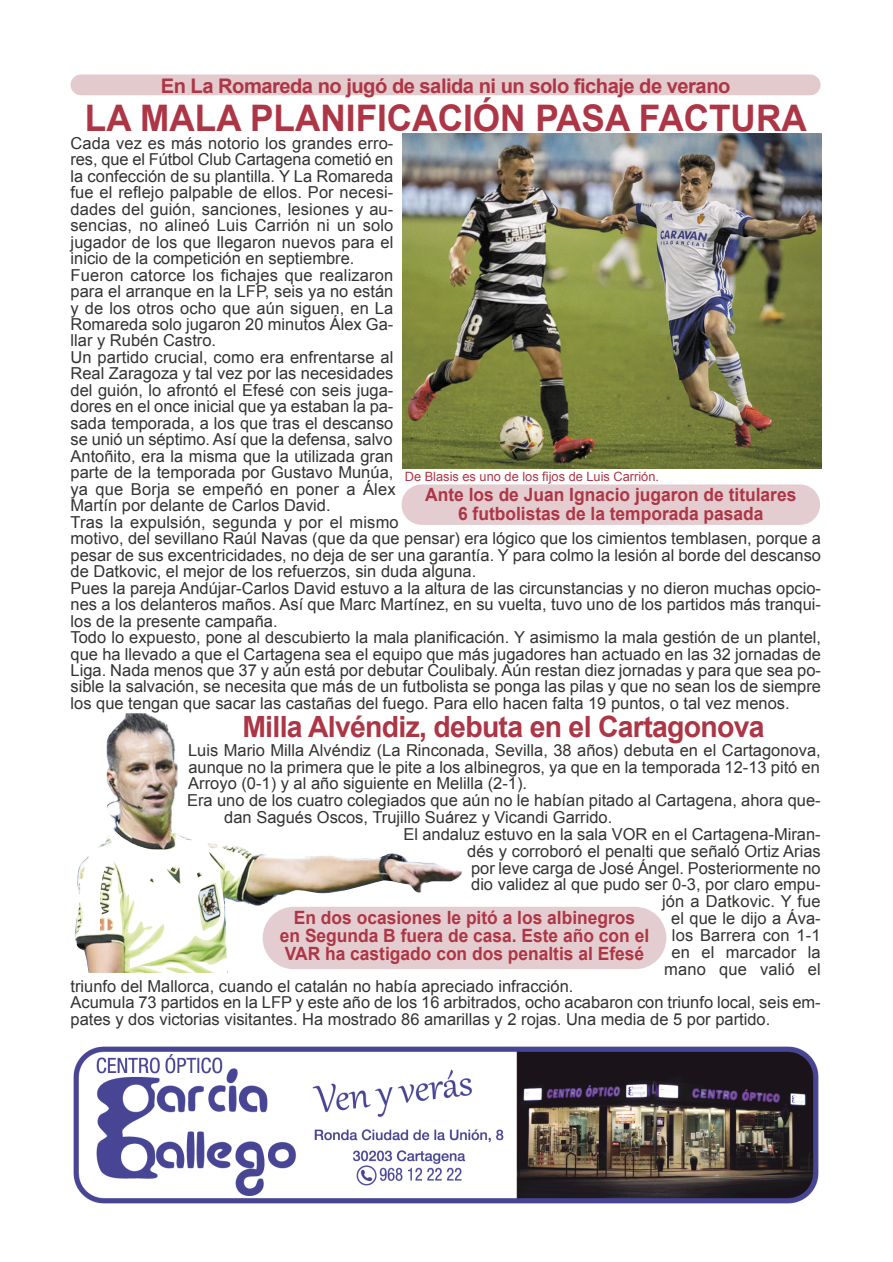
<style>
.page{position:relative;width:893px;height:1262px;background:#fff}
.page>*{position:absolute;margin:0;border:0;box-sizing:border-box;transform-origin:0 0}
.t1{font:700 36.6px "Arial";color:#ad3646;scale:.96 1}
.t2{font:700 29.25px "Arial";letter-spacing:-.025em;color:#ad3646}
.t3{font:700 20.1px "Arial";letter-spacing:-.025em;color:#ad3646}
.t4{font:700 18.3px/18.3px "Arial";color:#ad3646;text-align:center;scale:.95 1}
.t5{font:16.5px/16.5px "Arial";color:#343332}
.t6{font:12.75px "Arial";color:#ad3646}
</style>
<div class="page">
<div style="left:71px;top:74px;width:749px;height:21px;background:#e2cacd"></div>
<img style="left:402px;top:133px;width:419px;height:335px">
<div style="left:462px;top:906px;width:204px;height:63px;background:#e4cdd0"></div>
<img style="left:75px;top:713px;width:387px;height:259px">
<div style="left:401px;top:484px;width:419px;height:41px;background:#e4cdd0"></div>
<img style="left:73px;top:1046px;width:746px;height:158px">
<p class="t3" style="left:161px;top:74px;width:571px">En La Romareda no jugó de salida ni un solo fichaje de verano</p>
<h1 class="t1" style="left:85px;top:97px;width:753px">LA MALA PLANIFICACIÓN PASA FACTURA</h1>
<p class="t5" style="left:71px;top:135px;width:752px">Cada vez es más notorio los grandes erro-<br>res, que el Fútbol Club Cartagena cometió en<br>la confección de su plantilla. Y La Romareda<br>fue el reflejo palpable de ellos. Por necesi-<br>dades del guión, sanciones, lesiones y au-<br>sencias, no alineó Luis Carrión ni un solo<br>jugador de los que llegaron nuevos para el<br>inicio de la competición en septiembre.<br>Fueron catorce los fichajes que realizaron<br>para el arranque en la LFP, seis ya no están<br>y de los otros ocho que aún siguen, en La<br>Romareda solo jugaron 20 minutos Álex Ga-<br>llar y Rubén Castro.<br>Un partido crucial, como era enfrentarse al<br>Real Zaragoza y tal vez por las necesidades<br>del guión, lo afrontó el Efesé con seis juga-<br>dores en el once inicial que ya estaban la pa-<br>sada temporada, a los que tras el descanso<br>se unió un séptimo. Así que la defensa, salvo<br>Antoñito, era la misma que la utilizada gran<br>parte de la temporada por Gustavo Munúa,<br>ya que Borja se empeñó en poner a Álex<br>Martín por delante de Carlos David.<br>Tras la expulsión, segunda y por el mismo<br>motivo, del sevillano Raúl Navas (que da que pensar) era lógico que los cimientos temblasen, porque a pesar de sus excentricidades, no deja de ser una garantía. Y para colmo la lesión al borde del descanso de Datkovic, el mejor de los refuerzos, sin duda alguna.<br>Pues la pareja Andújar-Carlos David estuvo a la altura de las circunstancias y no dieron muchas opcio&shy;nes a los delanteros maños. Así que Marc Martínez, en su vuelta, tuvo uno de los partidos más tranqui&shy;los de la presente campaña.<br>Todo lo expuesto, pone al descubierto la mala planificación. Y asimismo la mala gestión de un plantel, que ha llevado a que el Cartagena sea el equipo que más jugadores han actuado en las 32 jornadas de Liga. Nada menos que 37 y aún está por debutar Coulibaly. Aún restan diez jornadas y para que sea po&shy;sible la salvación, se necesita que más de un futbolista se ponga las pilas y que no sean los de siempre los que tengan que sacar las castañas del fuego. Para ello hacen falta 19 puntos, o tal vez menos.</p>
<h2 class="t2" style="left:242px;top:710px;width:524px">Milla Alvéndiz, debuta en el Cartagonova</h2>
<p class="t5" style="left:188px;top:741px;width:634px">Luis Mario Milla Alvéndiz (La Rinconada, Sevilla, 38 años) debuta en el Cartagonova,</p>
<p class="t5" style="left:188px;top:758px;width:633px">aunque no la primera que le pite a los albinegros, ya que en la temporada 12-13 pitó en</p>
<p class="t5" style="left:188px;top:775px;width:340px">Arroyo (0-1) y al año siguiente en Melilla (2-1).</p>
<p class="t5" style="left:187px;top:792px;width:635px">Era uno de los cuatro colegiados que aún no le habían pitado al Cartagena, ahora que-</p>
<p class="t5" style="left:224px;top:809px;width:389px">dan Sagués Oscos, Trujillo Suárez y Vicandi Garrido.</p>
<p class="t5" style="left:403px;top:826px;width:419px">El andaluz estuvo en la sala VOR en el Cartagena-Miran-</p>
<p class="t5" style="left:467px;top:842px;width:355px">dés y corroboró el penalti que señaló Ortiz Arias</p>
<p class="t5" style="left:471px;top:859px;width:351px">por leve carga de José Ángel. Posteriormente no</p>
<p class="t5" style="left:471px;top:876px;width:351px">dio validez al que pudo ser 0-3, por claro empu-</p>
<p class="t5" style="left:662px;top:893px;width:160px">jón a Datkovic. Y fue</p>
<p class="t5" style="left:671px;top:910px;width:151px">el que le dijo a Áva-</p>
<p class="t5" style="left:672px;top:927px;width:150px">los Barrera con 1-1</p>
<p class="t5" style="left:671px;top:944px;width:151px">en el marcador la</p>
<p class="t5" style="left:664px;top:960px;width:158px">mano que valió el</p>
<p class="t5" style="left:71px;top:977px;width:504px">triunfo del Mallorca, cuando el catalán no había apreciado infracción.</p>
<p class="t5" style="left:71px;top:994px;width:751px">Acumula 73 partidos en la LFP y este año de los 16 arbitrados, ocho acabaron con triunfo local, seis em-</p>
<p class="t5" style="left:71px;top:1011px;width:701px">pates y dos victorias visitantes. Ha mostrado 86 amarillas y 2 rojas. Una media de 5 por partido.</p>
<p class="t6" style="left:405px;top:469px;width:256px">De Blasis es uno de los fijos de Luis Carrión.</p>
<p class="t4" style="left:425px;top:486px;width:392px">Ante los de Juan Ignacio jugaron de titulares<br>6 futbolistas de la temporada pasada</p>
<p class="t4" style="left:280px;top:908px;width:390px">En dos ocasiones le pitó a los albinegros<br>en Segunda B fuera de casa. Este año con el<br>VAR ha castigado con dos penaltis al Efesé</p>
</div>
